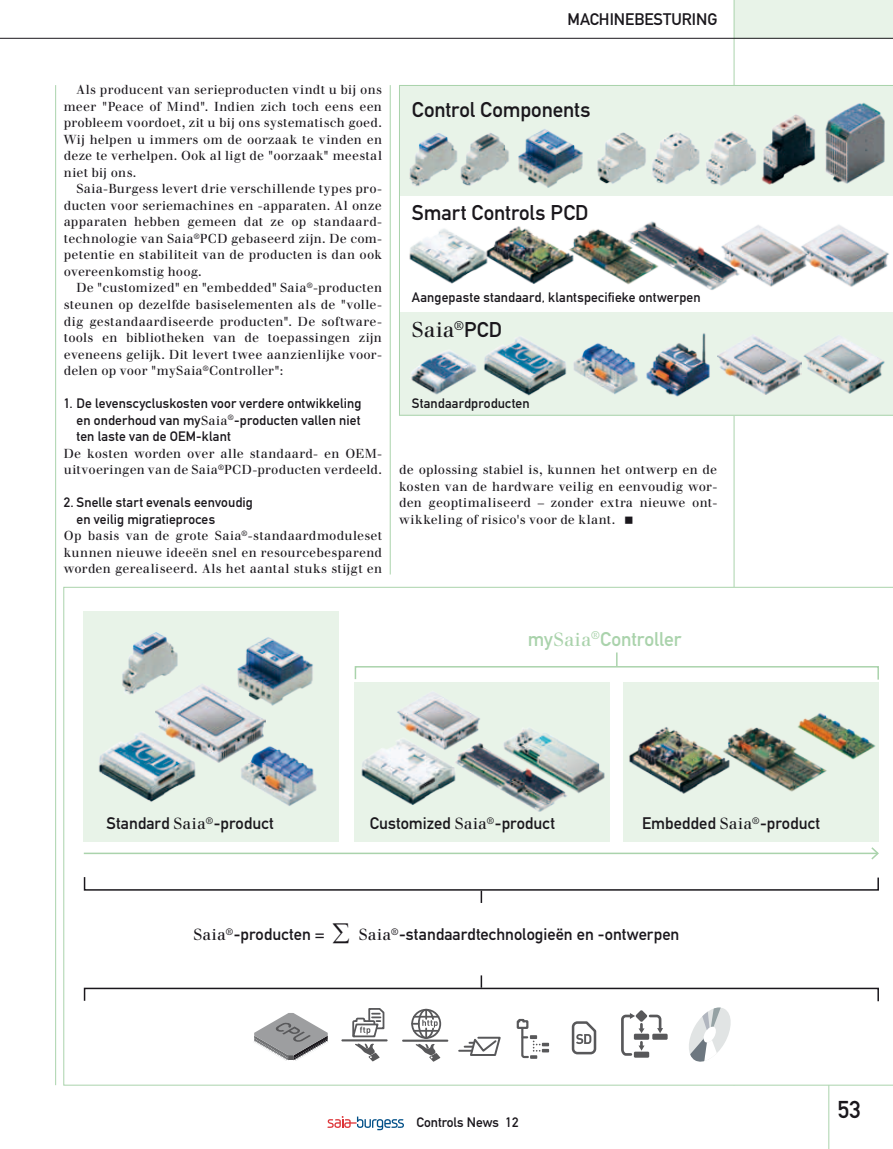
<style>
.page{position:relative;width:893px;height:1149px;background:#fff}
.page>*{position:absolute;margin:0;border:0;box-sizing:border-box;transform-origin:0 0}
.t1{font:24px "DIN Mittelschrift";color:#1a171c}
.t2{font:21px "DIN Mittelschrift";letter-spacing:-.005em;color:#1a171c}
.t3{font:21px "Walbaum";color:#1a171c}
.t4{font:19.5px "DIN Mittelschrift";letter-spacing:-.005em;color:#aad3ac}
.t5{font:16.5px "DIN Mittelschrift";color:#1a171c}
.t6{font:13.5px/16.5px "DIN Mittelschrift";letter-spacing:.01em;color:#1a171c;text-align:justify}
.t7{font:12.75px/16.5px "Walbaum";letter-spacing:.015em;color:#1a171c;text-align:justify}
.s1{font-family:"Walbaum";font-size:12.75px}
.s2{font-family:"DIN Mittelschrift"}
.s3{font-family:"Walbaum";font-size:18.6px}
.s4{font-family:"Walbaum";font-size:15.75px}
</style>
<div class="page">
<svg style="left:327px;top:1116px;width:77px;height:13px"></svg>
<div style="left:734px;top:0;width:159px;height:38px;background:#e8f3e8"></div>
<hr style="left:734px;top:0;width:1px;height:1084px;background:#aad3ac">
<hr style="left:828px;top:1084px;width:1px;height:64px;background:#aad3ac">
<hr style="left:55px;top:85px;width:1px;height:999px;background:#aad3ac">
<hr style="left:390px;top:85px;width:1px;height:489px;background:#aad3ac">
<svg style="left:63px;top:586px;width:830px;height:499px"></svg>
<div style="left:84px;top:611px;width:255px;height:230px;background:#e8f3e8"></div>
<div style="left:355px;top:682px;width:255px;height:159px;background:#e8f3e8"></div>
<div style="left:624px;top:682px;width:255px;height:159px;background:#e8f3e8"></div>
<img style="left:361px;top:748px;width:88px;height:57px">
<img style="left:449px;top:748px;width:118px;height:64px">
<img style="left:498px;top:728px;width:107px;height:67px">
<img style="left:392px;top:694px;width:93px;height:58px">
<img style="left:735px;top:727px;width:92px;height:65px">
<img style="left:629px;top:727px;width:106px;height:67px">
<img style="left:794px;top:713px;width:82px;height:48px">
<svg style="left:354px;top:652px;width:526px;height:29px"></svg>
<img style="left:98px;top:733px;width:98px;height:69px">
<img style="left:155px;top:685px;width:111px;height:77px">
<img style="left:239px;top:738px;width:78px;height:68px">
<img style="left:122px;top:632px;width:59px;height:68px">
<img style="left:223px;top:637px;width:90px;height:70px">
<svg style="left:83px;top:975px;width:797px;height:89px"></svg>
<svg style="left:83px;top:875px;width:797px;height:27px"></svg>
<img style="left:399px;top:85px;width:494px;height:330px">
<hr style="left:84px;top:852px;width:794px;height:1px;background:#aad3ac">
<svg style="left:870px;top:845px;width:10px;height:15px"></svg>
<hr style="left:0;top:38px;width:893px;height:1px;background:#1a171c">
<p class="t5" style="left:567px;top:10px;width:11px">machinebestu</p>
<p class="t5" style="left:682px;top:10px;width:19px">ring</p>
<p class="t7" style="left:64px;top:82px;width:320px;text-indent:13px">Als producent van serieproducten vindt u bij ons meer "Peace of Mind". Indien zich toch eens een probleem voordoet, zit u bij ons systematisch goed.<br>Wij helpen u immers om de oorzaak te vinden en deze te verhelpen. Ook al ligt de "oorzaak" meestal niet bij ons.</p>
<p class="t7" style="left:64px;top:181px;width:320px;text-indent:13px">Saia-Burgess levert drie verschillende types pro&shy;ducten voor seriemachines en -apparaten. Al onze apparaten hebben gemeen dat ze op standaard&shy;technologie van Saia<sup>®</sup>PCD gebaseerd zijn. De com&shy;petentie en stabiliteit van de producten is dan ook overeenkomstig hoog.</p>
<p class="t7" style="left:64px;top:280px;width:320px;text-indent:13px">De "customized" en "embedded" Saia<sup>®</sup>-producten steunen op dezelfde basiselementen als de "volle&shy;dig gestandaardiseerde producten". De software&shy;tools en bibliotheken van de toepassingen zijn eveneens gelijk. Dit levert twee aanzienlijke voor&shy;delen op voor "mySaia<sup>®</sup>Controller":</p>
<p class="t6" style="left:77px;top:395px;width:286px;text-indent:-13px">1. De levenscycluskosten voor verdere ontwikkeling en onderhoud van my<span class="s1">Saia</span><sup>®</sup>-producten vallen niet ten laste van de OEM-klant</p>
<p class="t7" style="left:64px;top:445px;width:320px">De kosten worden over alle standaard- en OEM&shy;uitvoeringen van de Saia<sup>®</sup>PCD-producten verdeeld.</p>
<p class="t6" style="left:77px;top:494px;width:178px;text-indent:-13px">2. Snelle start evenals eenvoudig en veilig migratieproces</p>
<p class="t7" style="left:64px;top:527px;width:320px">Op basis van de grote Saia<sup>®</sup>-standaardmoduleset kunnen nieuwe ideeën snel en resourcebesparend worden gerealiseerd. Als het aantal stuks stijgt en</p>
<h2 class="t2" style="left:412px;top:97px;width:180px">Control Components</h2>
<h2 class="t2" style="left:412px;top:200px;width:178px">Smart Controls PCD</h2>
<p class="t6" style="left:412px;top:289px;width:290px">Aangepaste standaard, klantspecifieke ontwerpen</p>
<h2 class="t3" style="left:412px;top:317px;width:92px">Saia<sup>®</sup><span class="s2">PCD</span></h2>
<p class="t6" style="left:412px;top:394px;width:119px">Standaardproducten</p>
<p class="t7" style="left:399px;top:461px;width:320px">de oplossing stabiel is, kunnen het ontwerp en de kosten van de hardware veilig en eenvoudig wor&shy;den geoptimaliseerd – zonder extra nieuwe ont&shy;wikkeling of risico's voor de klant.</p>
<h3 class="t4" style="left:528px;top:627px;width:155px">my<span class="s3">Saia</span><sup>®</sup>Controller</h3>
<p class="t5" style="left:107px;top:813px;width:169px">Standard <span class="s4">Saia</span><sup>®</sup>-product</p>
<p class="t5" style="left:642px;top:813px;width:180px">Embedded <span class="s4">Saia</span><sup>®</sup>-product</p>
<p class="t5" style="left:370px;top:813px;width:187px">Customized <span class="s4">Saia</span><sup>®</sup>-product</p>
<p class="t5" style="left:194px;top:924px;width:487px"><span class="s4">Saia</span><sup>®</sup>-producten = ∑ <span class="s4">Saia</span><sup>®</sup>-standaardtechnologieën en -ontwerpen</p>
<p class="t6" style="left:417px;top:1113px;width:103px">Controls News 12</p>
<h1 class="t1" style="left:838px;top:1095px;width:25px">53</h1>
</div>
